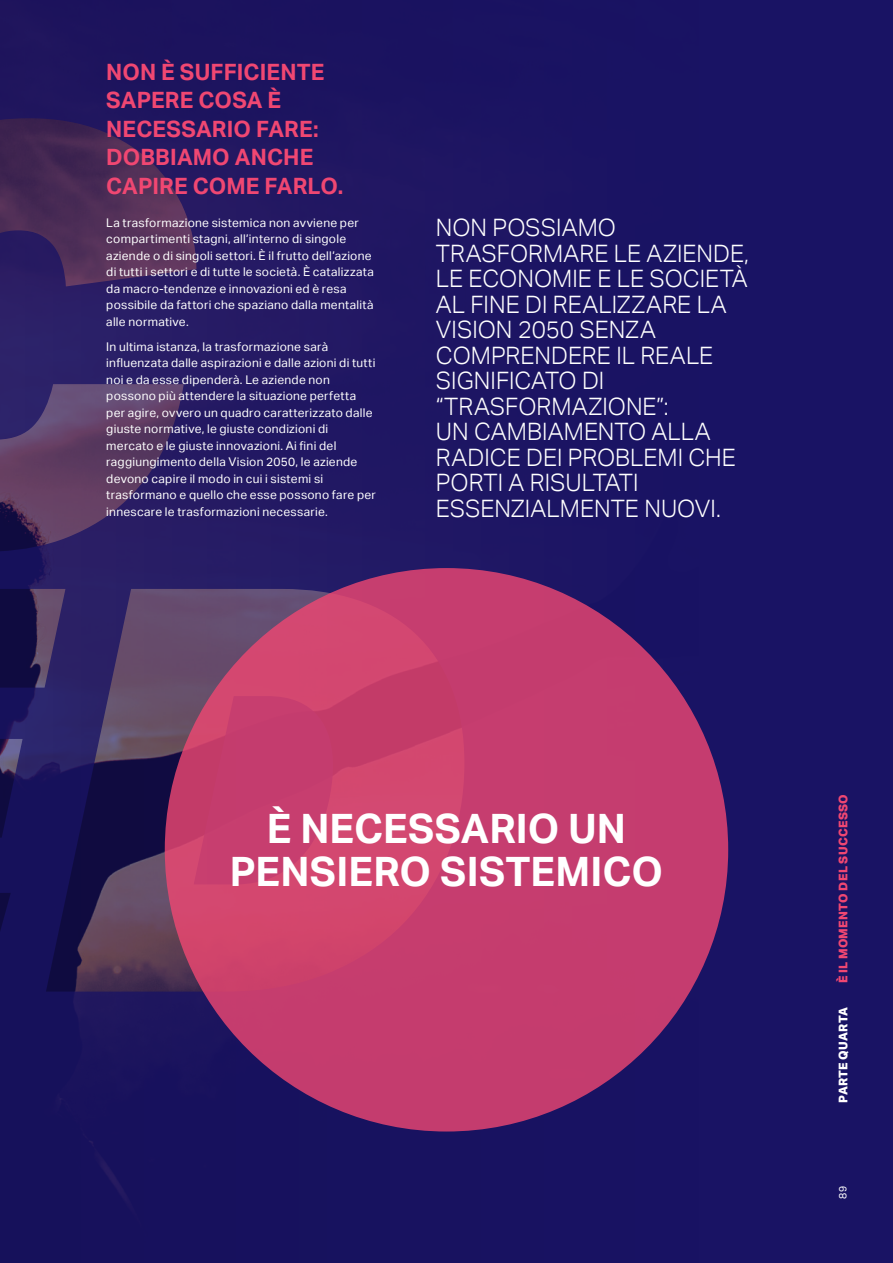
<style>
.page{position:relative;width:893px;height:1263px;background:#191363}
.page>*{position:absolute;margin:0;border:0;box-sizing:border-box;transform-origin:0 0}
.t1{font:700 40.5px/43.5px "Aktiv Grotesk";letter-spacing:.005em;color:#fff;text-align:center}
.t2{font:300 24px/25.5px "Aktiv Grotesk";color:#fff}
.t3{font:700 22.5px/28.5px "Aktiv Grotesk";letter-spacing:.005em;color:#f04772}
.t4{font:12px/16.5px "Aktiv Grotesk";letter-spacing:.02em;color:#fff}
.t5{font:800 12px "Aktiv Grotesk";letter-spacing:.025em;color:#f04772}
.t6{font:800 12px "Aktiv Grotesk";letter-spacing:.025em;color:#fff}
.t7{font:10.5px "Aktiv Grotesk";color:#fff}
</style>
<div class="page">
<img style="left:0;top:118px;width:464px;height:873px">
<div style="left:165px;top:568px;width:563px;height:563px;background:linear-gradient(to right,#cd426d,#c33b6f);border-radius:50%"></div>
<hr style="left:850px;top:1007px;width:1px;height:96px;background:#191364">
<h3 class="t3" style="left:106px;top:58px;width:238px">NON È SUFFICIENTE<br>SAPERE COSA È<br>NECESSARIO FARE:<br>DOBBIAMO ANCHE<br>CAPIRE COME FARLO.</h3>
<p class="t4" style="left:106px;top:214px;width:269px">La trasformazione sistemica non avviene per compartimenti stagni, all’interno di singole aziende o di singoli settori. È il frutto dell’azione di tutti i settori e di tutte le società. È catalizzata da macro-tendenze e innovazioni ed è resa possibile da fattori che spaziano dalla mentalità alle normative.</p>
<p class="t4" style="left:106px;top:338px;width:271px">In ultima istanza, la trasformazione sarà influenzata dalle aspirazioni e dalle azioni di tutti noi e da esse dipenderà. Le aziende non possono più attendere la situazione perfetta per agire, ovvero un quadro caratterizzato dalle giuste normative, le giuste condizioni di mercato e le giuste innovazioni. Ai fini del raggiungimento della Vision 2050, le aziende devono capire il modo in cui i sistemi si trasformano e quello che esse possono fare per innescare le trasformazioni necessarie.</p>
<p class="t2" style="left:436px;top:215px;width:315px">NON POSSIAMO<br>TRASFORMARE LE AZIENDE,<br>LE ECONOMIE E LE SOCIETÀ<br>AL FINE DI REALIZZARE LA<br>VISION 2050 SENZA<br>COMPRENDERE IL REALE<br>SIGNIFICATO DI “TRASFORMAZIONE”:<br>UN CAMBIAMENTO ALLA<br>RADICE DEI PROBLEMI CHE<br>PORTI A RISULTATI<br>ESSENZIALMENTE NUOVI.</p>
<h1 class="t1" style="left:230px;top:807px;width:435px">È NECESSARIO UN<br>PENSIERO SISTEMICO</h1>
<p class="t5" style="left:836px;top:983px;width:191px;rotate:-90deg">È IL MOMENTO DEL SUCCESSO</p>
<p class="t6" style="left:836px;top:1103px;width:97px;rotate:-90deg">PARTE QUARTA</p>
<p class="t7" style="left:837px;top:1199px;width:15px;rotate:-90deg">89</p>
</div>
